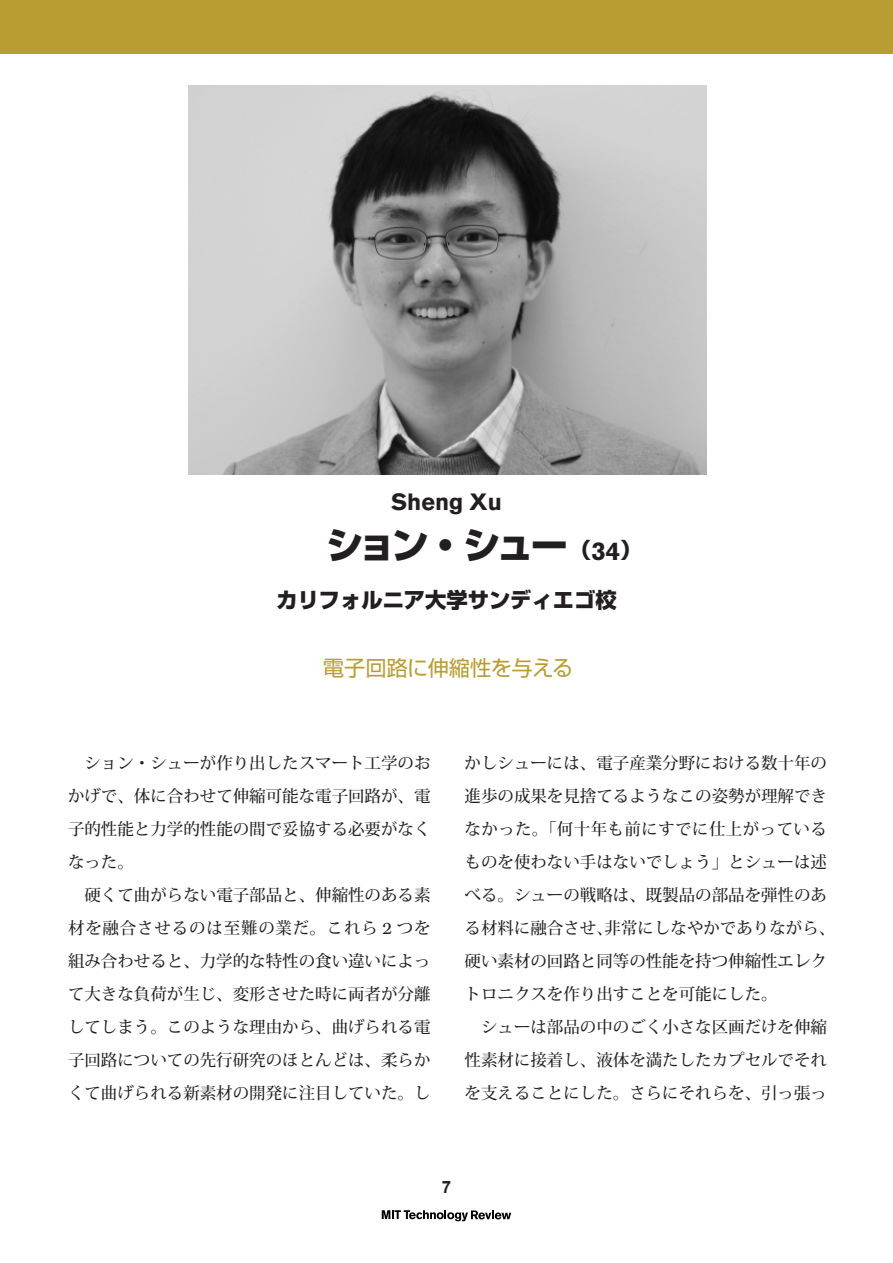
<style>
.page{position:relative;width:893px;height:1263px;background:#fff}
.page>*{position:absolute;margin:0;border:0;box-sizing:border-box;transform-origin:0 0}
.t1{font:800 37.2px "Shin Go Pr 6 N";letter-spacing:-.11em;color:#231f20}
.t2{font:700 23.4px "Akzidenz Grotesk BE";color:#231f20}
.t3{font:800 21.3px "Shin Go Pr 6 N";color:#231f20}
.t4{font:21.3px "Shin Go Pr 6 N";letter-spacing:-.02em;color:#b99d32}
.t5{font:700 16.95px "Arial";color:#231f20}
.t6{font:500 16.5px/33px "Koz Min Pr 6 N";color:#231f20}
.s1{font-size:21.3px}
.s2{font-family:"Akzidenz Grotesk BE";font-weight:700;font-size:25.5px}
.s3{font-family:"Miller Text Roman";font-weight:400;font-size:18.15px}
</style>
<div class="page">
<svg style="left:382px;top:1210px;width:129px;height:11px"></svg>
<div style="left:0;top:0;width:893px;height:53px;background:#b99d32"></div>
<img style="left:188px;top:85px;width:519px;height:389px">
<h2 class="t2" style="left:391px;top:488px;width:112px">Sheng Xu</h2>
<h1 class="t1" style="left:326px;top:515px;width:317px">ション・シュー<span class="s1">（</span><span class="s2">34</span><span class="s1">）</span></h1>
<p class="t3" style="left:276px;top:583px;width:342px">カリフォルニア大学サンディエゴ校</p>
<p class="t4" style="left:323px;top:650px;width:252px">電子回路に伸縮性を与える</p>
<p class="t6" style="left:68px;top:747px;width:364px">　ション・シューが作り出したスマート工学のおかげで、体に合わせて伸縮可能な電子回路が、電子的性能と力学的性能の間で妥協する必要がなくなった。<br>　硬くて曲がらない電子部品と、伸縮性のある素材を融合させるのは至難の業だ。これら <span class="s3">2</span> つを組み合わせると、力学的な特性の食い違いによって大きな負荷が生じ、変形させた時に両者が分離してしまう。このような理由から、曲げられる電子回路についての先行研究のほとんどは、柔らかくて曲げられる新素材の開発に注目していた。し</p>
<p class="t6" style="left:465px;top:747px;width:372px">かしシューには、電子産業分野における数十年の進歩の成果を見捨てるようなこの姿勢が理解できなかった。「何十年も前にすでに仕上がっているものを使わない手はないでしょう」とシューは述べる。シューの戦略は、既製品の部品を弾性のある材料に融合させ、非常にしなやかでありながら、硬い素材の回路と同等の性能を持つ伸縮性エレクトロニクスを作り出すことを可能にした。<br>　シューは部品の中のごく小さな区画だけを伸縮性素材に接着し、液体を満たしたカプセルでそれを支えることにした。さらにそれらを、引っ張っ</p>
<p class="t5" style="left:442px;top:1175px;width:11px">7</p>
</div>
